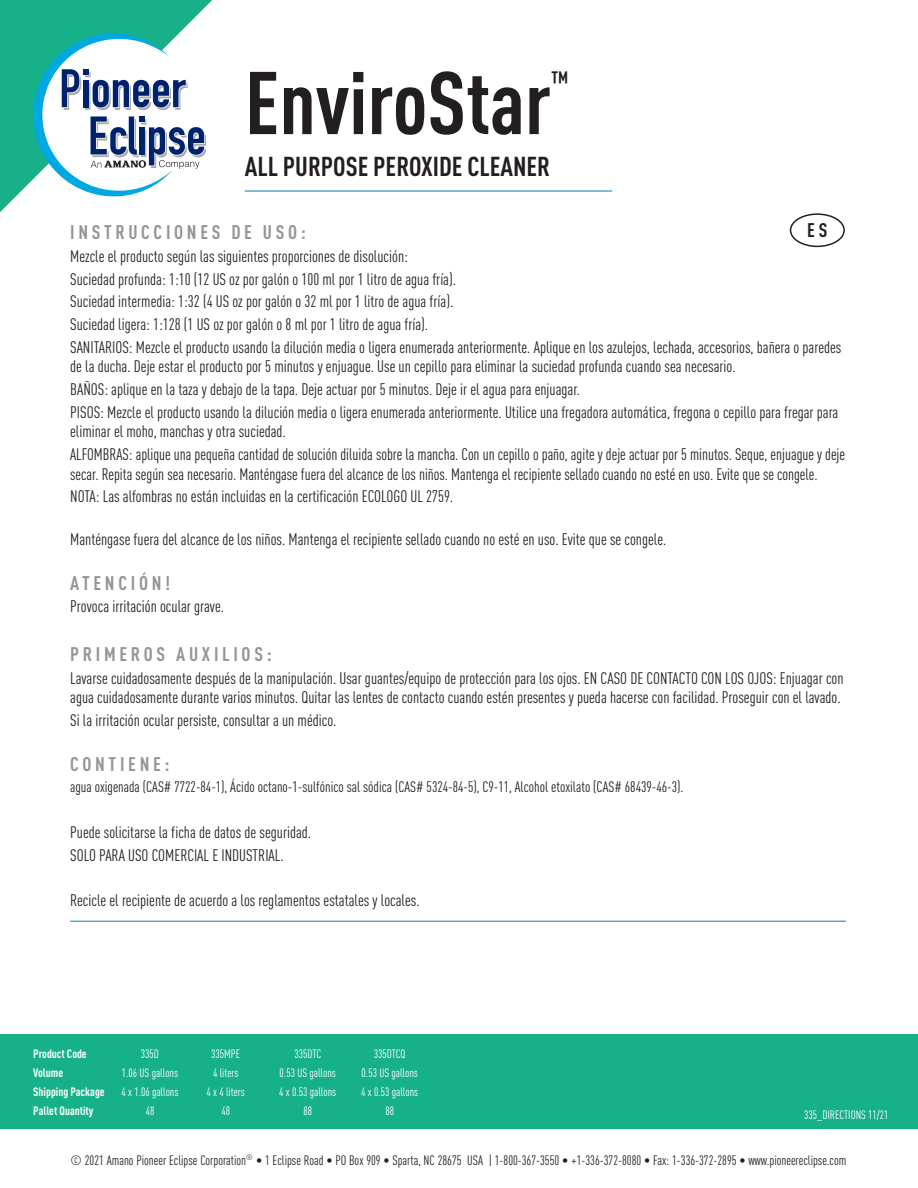
<style>
.page{position:relative;width:918px;height:1188px;background:#fff}
.page>*{position:absolute;margin:0;border:0;box-sizing:border-box;transform-origin:0 0}
.t1{font:700 87.45px "DIN Cond";color:#231f20}
.t2{font:700 27.6px "DIN Cond";color:#231f20}
.t3{font:700 27px "DIN Cond";color:#231f20}
.tech__info{font:700 19.5px "DIN Cond";letter-spacing:.19em;color:#939598}
.t4{font:700 19.5px "DIN Cond";color:#231f20}
.tech__info-2{font:16.5px/19.5px "DIN Cond";color:#231f20}
.t5{font:15px "DIN Cond";color:#231f20}
.t6{font:13.5px "DIN Cond";color:#231f20}
.tech__info-3{font:12px "DIN Cond";color:#fff}
.tech__heading{font:700 12px "DIN Cond";color:#fff}
</style>
<div class="page">
<svg style="left:0;top:0;width:212px;height:212px;fill:#17b189"></svg>
<div style="left:0;top:1034px;width:918px;height:95px;background:#17b189"></div>
<hr style="left:245px;top:191px;width:367px;height:1px;background:#0084b7">
<hr style="left:70px;top:921px;width:776px;height:1px;background:#0084b7">
<svg style="left:33px;top:33px;width:173px;height:163px"></svg>
<div style="left:790px;top:213px;width:55px;height:34px;border:2px solid #231f20;border-radius:50%"></div>
<p class="t1" style="left:245px;top:50px;width:308px">EnviroStar</p>
<p class="t2" style="left:551px;top:64px;width:19px">™</p>
<p class="t3" style="left:245px;top:150px;width:307px">ALL PURPOSE PEROXIDE CLEANER</p>
<p class="t4" style="left:807px;top:218px;width:22px">ES</p>
<p class="tech__info" style="left:70px;top:220px;width:237px">INSTRUCCIONES DE USO:</p>
<p class="tech__info-2" style="left:70px;top:246px;width:339px">Mezcle el producto según las siguientes proporciones de disolución:</p>
<p class="tech__info-2" style="left:70px;top:269px;width:387px">Suciedad profunda: 1:10 (12 US oz por galón o 100 ml por 1 litro de agua fría).</p>
<p class="tech__info-2" style="left:70px;top:292px;width:385px">Suciedad intermedia: 1:32 (4 US oz por galón o 32 ml por 1 litro de agua fría).</p>
<p class="tech__info-2" style="left:70px;top:314px;width:360px">Suciedad ligera: 1:128 (1 US oz por galón o 8 ml por 1 litro de agua fría).</p>
<p class="tech__info-2" style="left:70px;top:337px;width:773px">SANITARIOS: Mezcle el producto usando la dilución media o ligera enumerada anteriormente. Aplique en los azulejos, lechada, accesorios, bañera o paredes de la ducha. Deje estar el producto por 5 minutos y enjuague. Use un cepillo para eliminar la suciedad profunda cuando sea necesario.</p>
<p class="tech__info-2" style="left:70px;top:379px;width:511px">BAÑOS: aplique en la taza y debajo de la tapa. Deje actuar por 5 minutos. Deje ir el agua para enjuagar.</p>
<p class="tech__info-2" style="left:70px;top:402px;width:770px">PISOS: Mezcle el producto usando la dilución media o ligera enumerada anteriormente. Utilice una fregadora automática, fregona o cepillo para fregar para eliminar el moho, manchas y otra suciedad.</p>
<p class="tech__info-2" style="left:70px;top:444px;width:776px">ALFOMBRAS: aplique una pequeña cantidad de solución diluida sobre la mancha. Con un cepillo o paño, agite y deje actuar por 5 minutos. Seque, enjuague y deje secar. Repita según sea necesario. Manténgase fuera del alcance de los niños. Mantenga el recipiente sellado cuando no esté en uso. Evite que se congele.</p>
<p class="tech__info-2" style="left:70px;top:487px;width:385px">NOTA: Las alfombras no están incluidas en la certificación ECOLOGO UL 2759.</p>
<p class="tech__info-2" style="left:70px;top:529px;width:598px">Manténgase fuera del alcance de los niños. Mantenga el recipiente sellado cuando no esté en uso. Evite que se congele.</p>
<p class="tech__info" style="left:70px;top:571px;width:102px">ATENCIÓN!</p>
<p class="tech__info-2" style="left:70px;top:597px;width:155px">Provoca irritación ocular grave.</p>
<p class="tech__info" style="left:70px;top:642px;width:203px">PRIMEROS AUXILIOS:</p>
<p class="tech__info-2" style="left:70px;top:668px;width:775px">Lavarse cuidadosamente después de la manipulación. Usar guantes/equipo de protección para los ojos. EN CASO DE CONTACTO CON LOS OJOS: Enjuagar con agua cuidadosamente durante varios minutos. Quitar las lentes de contacto cuando estén presentes y pueda hacerse con facilidad. Proseguir con el lavado.</p>
<p class="tech__info-2" style="left:70px;top:710px;width:268px">Si la irritación ocular persiste, consultar a un médico.</p>
<p class="tech__info" style="left:70px;top:752px;width:101px">CONTIENE:</p>
<p class="t5" style="left:70px;top:778px;width:615px">agua oxigenada (CAS# 7722-84-1), Ácido octano-1-sulfónico sal sódica (CAS# 5324-84-5), C9-11, Alcohol etoxilato (CAS# 68439-46-3).</p>
<p class="tech__info-2" style="left:70px;top:822px;width:242px">Puede solicitarse la ficha de datos de seguridad.</p>
<p class="tech__info-2" style="left:70px;top:845px;width:215px">SOLO PARA USO COMERCIAL E INDUSTRIAL.</p>
<p class="tech__info-2" style="left:70px;top:890px;width:351px">Recicle el recipiente de acuerdo a los reglamentos estatales y locales.</p>
<p class="tech__heading" style="left:33px;top:1046px;width:55px">Product Code</p>
<p class="tech__info-3" style="left:141px;top:1046px;width:20px">335D</p>
<p class="tech__info-3" style="left:211px;top:1046px;width:30px">335MPE</p>
<p class="tech__info-3" style="left:294px;top:1046px;width:28px">335DTC</p>
<p class="tech__info-3" style="left:374px;top:1046px;width:33px">335DTCQ</p>
<p class="tech__heading" style="left:33px;top:1065px;width:31px">Volume</p>
<p class="tech__info-3" style="left:122px;top:1065px;width:58px">1.06 US gallons</p>
<p class="tech__info-3" style="left:213px;top:1065px;width:27px">4 liters</p>
<p class="tech__info-3" style="left:280px;top:1065px;width:58px">0.53 US gallons</p>
<p class="tech__info-3" style="left:362px;top:1065px;width:58px">0.53 US gallons</p>
<p class="tech__heading" style="left:33px;top:1084px;width:73px">Shipping Package</p>
<p class="tech__info-3" style="left:122px;top:1084px;width:58px">4 x 1.06 gallons</p>
<p class="tech__info-3" style="left:207px;top:1084px;width:40px">4 x 4 liters</p>
<p class="tech__info-3" style="left:279px;top:1084px;width:58px">4 x 0.53 gallons</p>
<p class="tech__info-3" style="left:361px;top:1084px;width:58px">4 x 0.53 gallons</p>
<p class="tech__heading" style="left:33px;top:1103px;width:62px">Pallet Quantity</p>
<p class="tech__info-3" style="left:146px;top:1103px;width:10px">48</p>
<p class="tech__info-3" style="left:221px;top:1103px;width:10px">48</p>
<p class="tech__info-3" style="left:303px;top:1103px;width:10px">88</p>
<p class="tech__info-3" style="left:385px;top:1103px;width:10px">88</p>
<p class="tech__info-3" style="left:804px;top:1108px;width:86px">335_DIRECTIONS 11/21</p>
<p class="t6" style="left:71px;top:1152px;width:777px">© 2021 Amano Pioneer Eclipse Corporation<sup>®</sup> • 1 Eclipse Road • PO Box 909 • Sparta, NC 28675 USA | 1-800-367-3550 • +1-336-372-8080 • Fax: 1-336-372-2895 • www.pioneereclipse.com</p>
</div>
